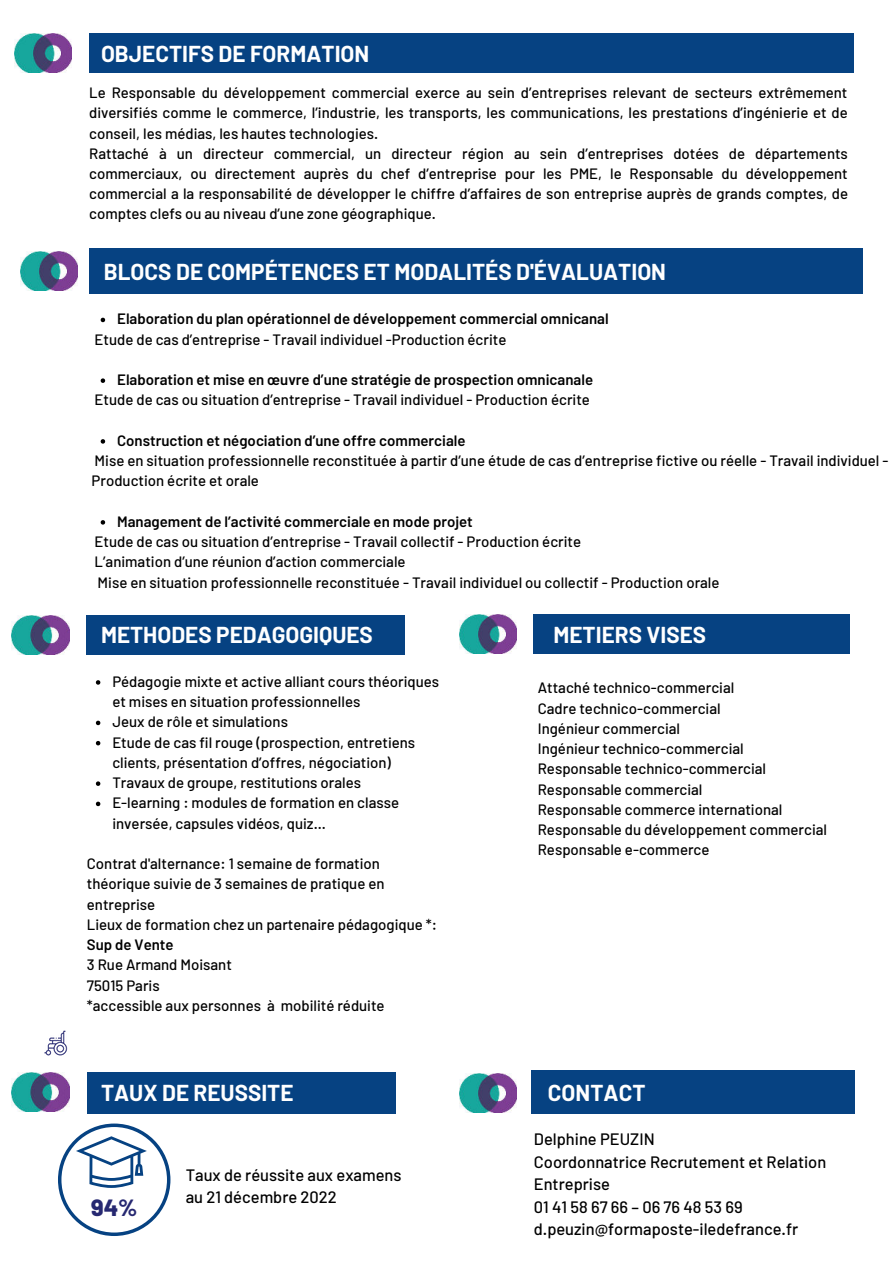
<style>
.page{position:relative;width:893px;height:1264px;background:#fff}
.page>*{position:absolute;margin:0;border:0;box-sizing:border-box;transform-origin:0 0}
.t1{font:800 23.4px "Barlow";color:#262871}
.t2{font:700 22.5px "Barlow";color:#fff}
.t3{font:500 16.5px/22.5px "Barlow";color:#000}
.t4{font:500 15px/20.2px "Barlow";color:#000}
.t5{font:600 15px "Barlow";color:#000}
</style>
<div class="page">
<img style="left:14px;top:34px;width:58px;height:39px">
<div style="left:89px;top:34px;width:764px;height:39px;background:#064282"></div>
<div style="left:87px;top:615px;width:318px;height:39px;background:#064282"></div>
<div style="left:534px;top:614px;width:315px;height:39px;background:#064282"></div>
<div style="left:87px;top:1072px;width:308px;height:41px;background:#064282"></div>
<img style="left:12px;top:615px;width:57px;height:39px">
<img style="left:12px;top:1072px;width:57px;height:39px">
<img style="left:459px;top:614px;width:58px;height:40px">
<img style="left:45px;top:1030px;width:23px;height:26px">
<svg style="left:101px;top:318px;width:4px;height:4px"></svg>
<svg style="left:101px;top:378px;width:4px;height:5px"></svg>
<svg style="left:101px;top:439px;width:4px;height:4px"></svg>
<svg style="left:101px;top:520px;width:4px;height:4px"></svg>
<svg style="left:58px;top:1123px;width:112px;height:112px"></svg>
<svg style="left:96px;top:680px;width:4px;height:4px"></svg>
<svg style="left:96px;top:720px;width:4px;height:5px"></svg>
<svg style="left:96px;top:741px;width:4px;height:4px"></svg>
<svg style="left:96px;top:781px;width:4px;height:5px"></svg>
<svg style="left:96px;top:801px;width:4px;height:5px"></svg>
<img style="left:20px;top:251px;width:57px;height:39px">
<div style="left:89px;top:248px;width:773px;height:45px;background:#064282"></div>
<div style="left:530px;top:1070px;width:324px;height:43px;background:#064282"></div>
<img style="left:459px;top:1073px;width:58px;height:39px">
<h2 class="t2" style="left:101px;top:40px;width:270px">OBJECTIFS DE FORMATION</h2>
<p class="t4" style="left:89px;top:82px;width:760px">Le Responsable du développement commercial exerce au sein d’entreprises relevant de secteurs extrêmement diversifiés comme le commerce, l’industrie, les transports, les communications, les prestations d’ingénierie et de conseil, les médias, les hautes technologies.<br>Rattaché à un directeur commercial, un directeur région au sein d’entreprises dotées de départements commerciaux, ou directement auprès du chef d’entreprise pour les PME, le Responsable du développement commercial a la responsabilité de développer le chiffre d’affaires de son entreprise auprès de grands comptes, de comptes clefs ou au niveau d’une zone géographique.</p>
<h2 class="t2" style="left:104px;top:258px;width:563px">BLOCS DE COMPÉTENCES ET MODALITÉS D'ÉVALUATION</h2>
<p class="t5" style="left:117px;top:310px;width:493px">Elaboration du plan opérationnel de développement commercial omnicanal</p>
<p class="t4" style="left:95px;top:329px;width:413px">Etude de cas d’entreprise - Travail individuel -Production écrite</p>
<p class="t5" style="left:117px;top:370px;width:477px">Elaboration et mise en œuvre d’une stratégie de prospection omnicanale</p>
<p class="t4" style="left:95px;top:389px;width:497px">Etude de cas ou situation d’entreprise - Travail individuel - Production écrite</p>
<p class="t5" style="left:117px;top:431px;width:350px">Construction et négociation d’une offre commerciale</p>
<p class="t4" style="left:92px;top:450px;width:798px">Mise en situation professionnelle reconstituée à partir d’une étude de cas d’entreprise fictive ou réelle - Travail individuel -<br>Production écrite et orale</p>
<p class="t5" style="left:117px;top:512px;width:357px">Management de l’activité commerciale en mode projet</p>
<p class="t4" style="left:95px;top:531px;width:626px">Etude de cas ou situation d’entreprise - Travail collectif - Production écrite<br>L’animation d’une réunion d’action commerciale<br>Mise en situation professionnelle reconstituée - Travail individuel ou collectif - Production orale</p>
<h2 class="t2" style="left:101px;top:621px;width:273px">METHODES PEDAGOGIQUES</h2>
<h2 class="t2" style="left:553px;top:621px;width:154px">METIERS VISES</h2>
<p class="t4" style="left:112px;top:671px;width:328px">Pédagogie mixte et active alliant cours théoriques et mises en situation professionnelles<br>Jeux de rôle et simulations<br>Etude de cas fil rouge (prospection, entretiens clients, présentation d’offres, négociation)<br>Travaux de groupe, restitutions orales<br>E-learning : modules de formation en classe inversée, capsules vidéos, quiz...</p>
<p class="t4" style="left:87px;top:853px;width:351px">Contrat d'alternance: 1 semaine de formation théorique suivie de 3 semaines de pratique en entreprise<br>Lieux de formation chez un partenaire pédagogique *:</p>
<p class="t5" style="left:87px;top:935px;width:88px">Sup de Vente</p>
<p class="t4" style="left:87px;top:954px;width:299px">3 Rue Armand Moisant<br>75015 Paris<br>*accessible aux personnes à mobilité réduite</p>
<h2 class="t2" style="left:101px;top:1078px;width:194px">TAUX DE REUSSITE</h2>
<h1 class="t1" style="left:91px;top:1192px;width:48px">94%</h1>
<p class="t3" style="left:186px;top:1163px;width:217px">Taux de réussite aux examens au 21 décembre 2022</p>
<p class="t4" style="left:537px;top:677px;width:291px">Attaché technico-commercial<br>Cadre technico-commercial<br>Ingénieur commercial<br>Ingénieur technico-commercial<br>Responsable technico-commercial<br>Responsable commercial<br>Responsable commerce international<br>Responsable du développement commercial<br>Responsable e-commerce</p>
<h2 class="t2" style="left:548px;top:1078px;width:99px">CONTACT</h2>
<p class="t3" style="left:534px;top:1127px;width:294px">Delphine PEUZIN<br>Coordonnatrice Recrutement et Relation<br>Entreprise<br>01 41 58 67 66 – 06 76 48 53 69 d.peuzin@formaposte-iledefrance.fr</p>
</div>
